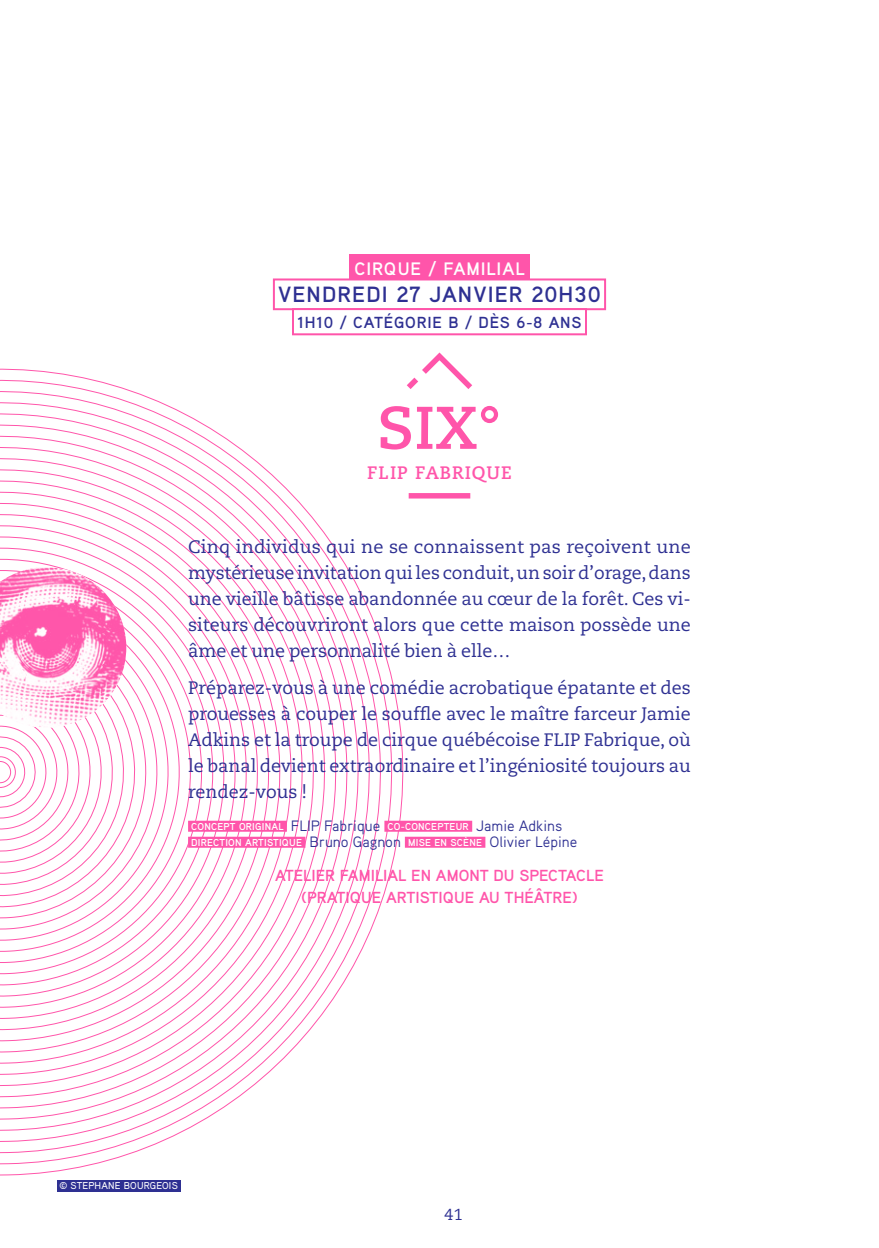
<style>
.page{position:relative;width:879px;height:1248px;background:#fff}
.page>*{position:absolute;margin:0;border:0;box-sizing:border-box;transform-origin:0 0}
.TITRE{font:700 60px "Caecilia";color:#f5a}
.DATE{font:700 22px "Aaux Pro";letter-spacing:.05em;color:#2e3092}
.TEXTE_COURANT_JUSTIF{font:18px/26px "Caecilia";color:#2e3092;text-align:justify}
.GENRE{font:700 18px "Aaux Pro";letter-spacing:.05em;color:#fff}
.AUTEUR___COMPAGNIE{font:700 18px "Caecilia";letter-spacing:.05em;color:#f5a}
.INFOS_PLUS{font:700 16px/22px "Aaux Pro";color:#f5a;text-align:center}
.DURÉE___PUBLIC___TAR{font:700 16px "Aaux Pro";letter-spacing:.05em;color:#2e3092}
.t1{font:16px "Caecilia";color:#2e3092}
.DISTRIBUTION{font:700 10px/16px "Aaux Pro";letter-spacing:.02em;color:#fff}
.PHOTO{font:500 10px "Aaux Pro";letter-spacing:.02em;color:#fff}
.s1{font-weight:400;font-size:15px;color:#2e3092}
</style>
<div class="page">
<div style="left:57px;top:1179px;width:123px;height:12px;background:#2e3092"></div>
<svg style="left:0;top:398px;width:375px;height:748px"></svg>
<svg style="left:0;top:409px;width:363px;height:726px"></svg>
<svg style="left:0;top:420px;width:352px;height:704px"></svg>
<svg style="left:0;top:431px;width:341px;height:682px"></svg>
<svg style="left:0;top:443px;width:330px;height:659px"></svg>
<svg style="left:0;top:454px;width:319px;height:637px"></svg>
<svg style="left:0;top:465px;width:308px;height:614px"></svg>
<svg style="left:0;top:476px;width:297px;height:592px"></svg>
<svg style="left:0;top:487px;width:285px;height:570px"></svg>
<svg style="left:0;top:498px;width:274px;height:548px"></svg>
<svg style="left:0;top:509px;width:263px;height:526px"></svg>
<svg style="left:0;top:521px;width:252px;height:503px"></svg>
<svg style="left:0;top:532px;width:241px;height:481px"></svg>
<svg style="left:0;top:543px;width:230px;height:458px"></svg>
<svg style="left:0;top:554px;width:219px;height:436px"></svg>
<svg style="left:0;top:565px;width:207px;height:414px"></svg>
<svg style="left:0;top:576px;width:196px;height:392px"></svg>
<svg style="left:0;top:587px;width:185px;height:370px"></svg>
<svg style="left:0;top:599px;width:174px;height:347px"></svg>
<svg style="left:0;top:610px;width:163px;height:325px"></svg>
<svg style="left:0;top:621px;width:152px;height:302px"></svg>
<svg style="left:0;top:567px;width:141px;height:345px"></svg>
<img style="left:0;top:567px;width:126px;height:160px">
<div style="left:349px;top:254px;width:181px;height:26px;background:#f5a"></div>
<div style="left:273px;top:278px;width:333px;height:32px;background:#fff;border:2px solid #f5a"></div>
<div style="left:292px;top:308px;width:295px;height:27px;background:#fff;border:2px solid #f5a"></div>
<div style="left:188px;top:820px;width:99px;height:11px;background:#f5a"></div>
<div style="left:384px;top:820px;width:88px;height:11px;background:#f5a"></div>
<div style="left:188px;top:836px;width:117px;height:11px;background:#f5a"></div>
<div style="left:405px;top:836px;width:80px;height:11px;background:#f5a"></div>
<svg style="left:406px;top:352px;width:67px;height:37px"></svg>
<div style="left:409px;top:493px;width:61px;height:5px;background:#f5a"></div>
<p class="GENRE" style="left:354px;top:257px;width:172px">CIRQUE / FAMILIAL</p>
<p class="DATE" style="left:278px;top:280px;width:324px">VENDREDI 27 JANVIER 20H30</p>
<p class="DURÉE___PUBLIC___TAR" style="left:297px;top:312px;width:286px">1H10 / CATÉGORIE B / DÈS 6-8 ANS</p>
<p class="TITRE" style="left:377px;top:392px;width:126px">SIX°</p>
<p class="AUTEUR___COMPAGNIE" style="left:367px;top:461px;width:146px">FLIP FABRIQUE</p>
<p class="TEXTE_COURANT_JUSTIF" style="left:188px;top:534px;width:504px">Cinq individus qui ne se connaissent pas reçoivent une mystérieuse invitation qui les conduit, un soir d’orage, dans une vieille bâtisse abandonnée au cœur de la forêt. Ces vi&shy;siteurs découvriront alors que cette maison possède une âme et une personnalité bien à elle…</p>
<p class="TEXTE_COURANT_JUSTIF" style="left:188px;top:675px;width:504px">Préparez-vous à une comédie acrobatique épatante et des prouesses à couper le souffle avec le maître farceur Jamie Adkins et la troupe de cirque québécoise FLIP Fabrique, où le banal devient extraordinaire et l’ingéniosité toujours au rendez-vous !</p>
<p class="DISTRIBUTION" style="left:191px;top:818px;width:387px">CONCEPT ORIGINAL <span class="s1">FLIP Fabrique</span> CO-CONCEPTEUR <span class="s1">Jamie Adkins<br></span>DIRECTION ARTISTIQUE <span class="s1">Bruno Gagnon</span> MISE EN SCÈNE <span class="s1">Olivier Lépine</span></p>
<p class="INFOS_PLUS" style="left:275px;top:863px;width:330px">ATELIER FAMILIAL EN AMONT DU SPECTACLE (PRATIQUE ARTISTIQUE AU THÉÂTRE)</p>
<p class="PHOTO" style="left:60px;top:1179px;width:120px">© STEPHANE BOURGEOIS</p>
<p class="t1" style="left:444px;top:1204px;width:20px">41</p>
</div>
